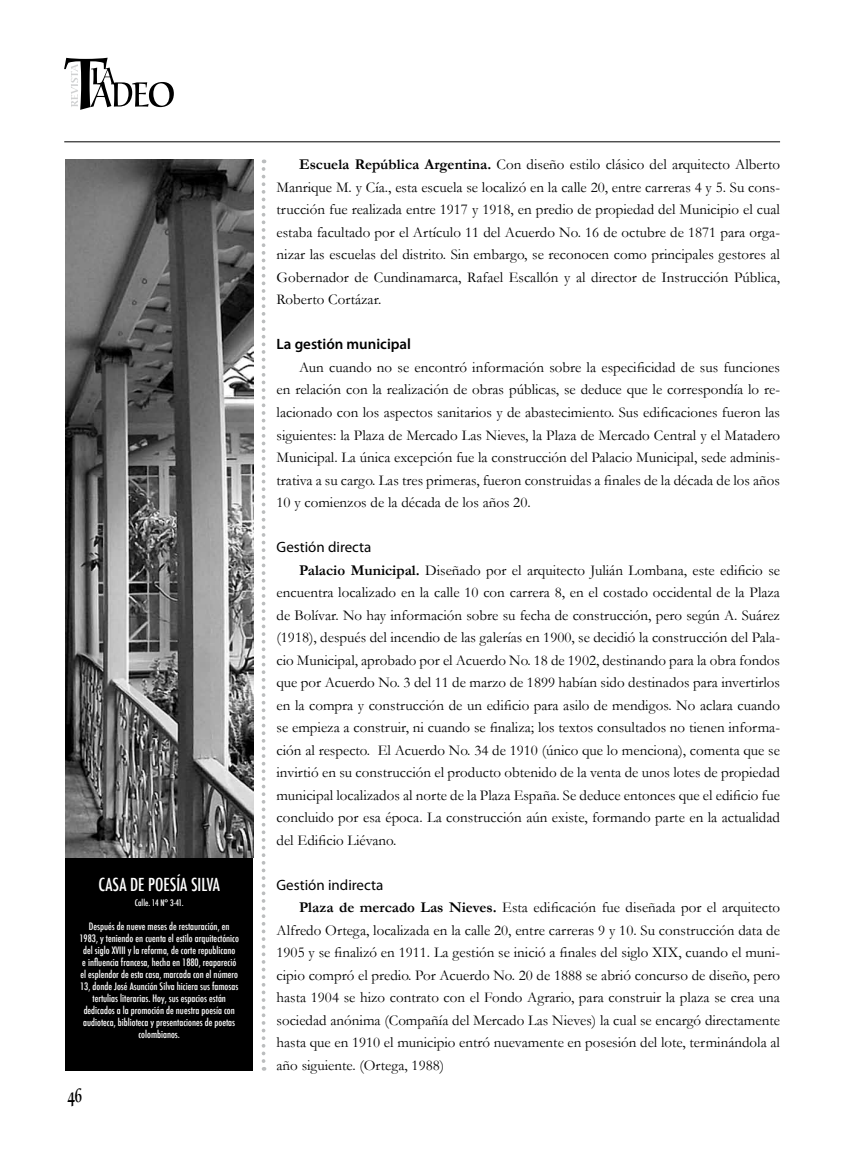
<style>
.page{position:relative;width:851px;height:1170px;background:#fff}
.page>*{position:absolute;margin:0;border:0;box-sizing:border-box;transform-origin:0 0}
.t1{font:20px "URW Alcuin SCT";color:#000;scale:.7 1}
.t2{font:500 condensed 17.5px "Futura";color:#fff}
.t3{font:15px/22.5px "Garamond";color:#000;text-align:justify}
.t4{font:15px "Myriad Pro";color:#000}
.t5{font:600 15px "Myriad Pro";color:#000}
.t6{font:500 condensed 10px/12px "Futura";color:#fff;text-align:center}
.t7{font:500 condensed 8.75px "Futura";color:#fff}
.s1{font-weight:700}
</style>
<div class="page">
<svg style="left:64px;top:58px;width:110px;height:52px"></svg>
<hr style="left:64px;top:141px;width:716px;height:1px;background:#000">
<svg style="left:261px;top:169px;width:4px;height:901px"></svg>
<div style="left:65px;top:857px;width:188px;height:213px;background:#000"></div>
<img style="left:65px;top:159px;width:188px;height:698px">
<p class="t2" style="left:98px;top:873px;width:123px">Casa de Poesía Silva</p>
<p class="t7" style="left:135px;top:897px;width:50px">Calle. 14 N° 3-41.</p>
<p class="t6" style="left:79px;top:920px;width:161px">Después de nueve meses de restauración, en 1983, y teniendo en cuenta el estilo arquitectónico del siglo XVIII y la reforma, de corte republicano<br>e influencia francesa, hecha en 1880, reapareció el esplendor de esta casa, marcada con el número 13, donde José Asunción Silva hiciera sus famosas tertulias literarias. Hoy, sus espacios están dedicados a la promoción de nuestra poesía con audioteca, biblioteca y presentaciones de poetas colombianos.</p>
<h1 class="t1" style="left:67px;top:1083px;width:23px">46</h1>
<p class="t3" style="left:276px;top:153px;width:505px;text-indent:22px"><span class="s1">Escuela República Argentina.</span> Con diseño estilo clásico del arquitecto Alberto Manrique M. y Cía., esta escuela se localizó en la calle 20, entre carreras 4 y 5. Su cons&shy;trucción fue realizada entre 1917 y 1918, en predio de propiedad del Municipio el cual estaba facultado por el Artículo 11 del Acuerdo No. 16 de octubre de 1871 para orga&shy;nizar las escuelas del distrito. Sin embargo, se reconocen como principales gestores al Gobernador de Cundinamarca, Rafael Escallón y al director de Instrucción Pública, Roberto Cortázar.</p>
<p class="t5" style="left:276px;top:335px;width:136px">La gestión municipal</p>
<p class="t3" style="left:276px;top:356px;width:505px;text-indent:22px">Aun cuando no se encontró información sobre la especificidad de sus funciones en relación con la realización de obras públicas, se deduce que le correspondía lo re&shy;lacionado con los aspectos sanitarios y de abastecimiento. Sus edificaciones fueron las siguientes: la Plaza de Mercado Las Nieves, la Plaza de Mercado Central y el Matadero Municipal. La única excepción fue la construcción del Palacio Municipal, sede adminis&shy;trativa a su cargo. Las tres primeras, fueron construidas a finales de la década de los años 10 y comienzos de la década de los años 20.</p>
<p class="t4" style="left:276px;top:537px;width:96px">Gestión directa</p>
<p class="t3" style="left:276px;top:558px;width:505px;text-indent:23px"><span class="s1">Palacio Municipal.</span> Diseñado por el arquitecto Julián Lombana, este edificio se encuentra localizado en la calle 10 con carrera 8, en el costado occidental de la Plaza de Bolívar. No hay información sobre su fecha de construcción, pero según A. Suárez (1918), después del incendio de las galerías en 1900, se decidió la construcción del Pala&shy;cio Municipal, aprobado por el Acuerdo No. 18 de 1902, destinando para la obra fondos que por Acuerdo No. 3 del 11 de marzo de 1899 habían sido destinados para invertirlos en la compra y construcción de un edificio para asilo de mendigos. No aclara cuando se empieza a construir, ni cuando se finaliza; los textos consultados no tienen informa&shy;ción al respecto. El Acuerdo No. 34 de 1910 (único que lo menciona), comenta que se invirtió en su construcción el producto obtenido de la venta de unos lotes de propiedad municipal localizados al norte de la Plaza España. Se deduce entonces que el edificio fue concluido por esa época. La construcción aún existe, formando parte en la actualidad del Edificio Liévano.</p>
<p class="t4" style="left:276px;top:875px;width:108px">Gestión indirecta</p>
<p class="t3" style="left:276px;top:896px;width:505px;text-indent:22px"><span class="s1">Plaza de mercado Las Nieves.</span> Esta edificación fue diseñada por el arquitecto Alfredo Ortega, localizada en la calle 20, entre carreras 9 y 10. Su construcción data de 1905 y se finalizó en 1911. La gestión se inició a finales del siglo XIX, cuando el muni&shy;cipio compró el predio. Por Acuerdo No. 20 de 1888 se abrió concurso de diseño, pero hasta 1904 se hizo contrato con el Fondo Agrario, para construir la plaza se crea una sociedad anónima (Compañía del Mercado Las Nieves) la cual se encargó directamente hasta que en 1910 el municipio entró nuevamente en posesión del lote, terminándola al año siguiente. (Ortega, 1988)</p>
</div>
